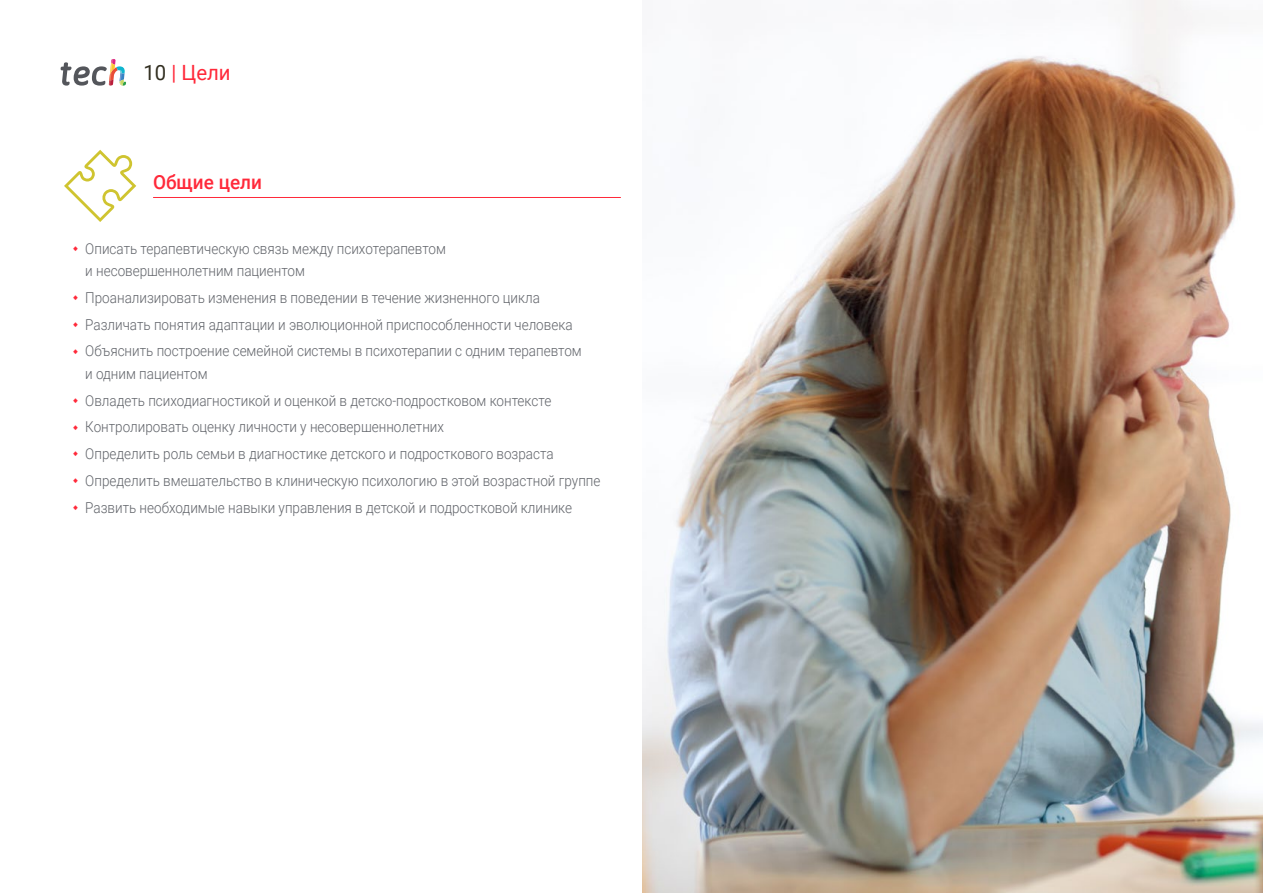
<style>
.page{position:relative;width:1263px;height:893px;background:#fff}
.page>*{position:absolute;margin:0;border:0;box-sizing:border-box;transform-origin:0 0}
.t1{font:21px "Roboto";color:#ff293a}
.t2{font:500 19.5px "Roboto";color:#ff293a}
.t3{font:300 15px/26.7px "Roboto";color:#61646a;scale:.9 1}
.s1{color:#312e20}
</style>
<div class="page">
<hr style="left:153px;top:197px;width:468px;height:1px;background:#ff293a">
<svg style="left:64px;top:150px;width:72px;height:72px"></svg>
<img style="left:642px;top:0;width:621px;height:893px">
<svg style="left:61px;top:59px;width:65px;height:27px"></svg>
<h1 class="t1" style="left:144px;top:57px;width:89px"><span class="s1">10</span> | Цели</h1>
<h2 class="t2" style="left:153px;top:168px;width:110px">Общие цели</h2>
<p class="t3" style="left:85px;top:236px;width:402px;line-height:22.5px">Описать терапевтическую связь между психотерапевтом и несовершеннолетним пациентом</p>
<p class="t3" style="left:85px;top:284px;width:553px">Проанализировать изменения в поведении в течение жизненного цикла<br>Различать понятия адаптации и эволюционной приспособленности человека<br>Объяснить построение семейной системы в психотерапии с одним терапевтом</p>
<p class="t3" style="left:85px;top:360px;width:574px">и одним пациентом<br>Овладеть психодиагностикой и оценкой в детско-подростковом контексте Контролировать оценку личности у несовершеннолетних<br>Определить роль семьи в диагностике детского и подросткового возраста Определить вмешательство в клиническую психологию в этой возрастной группе Развить необходимые навыки управления в детской и подростковой клинике</p>
</div>
